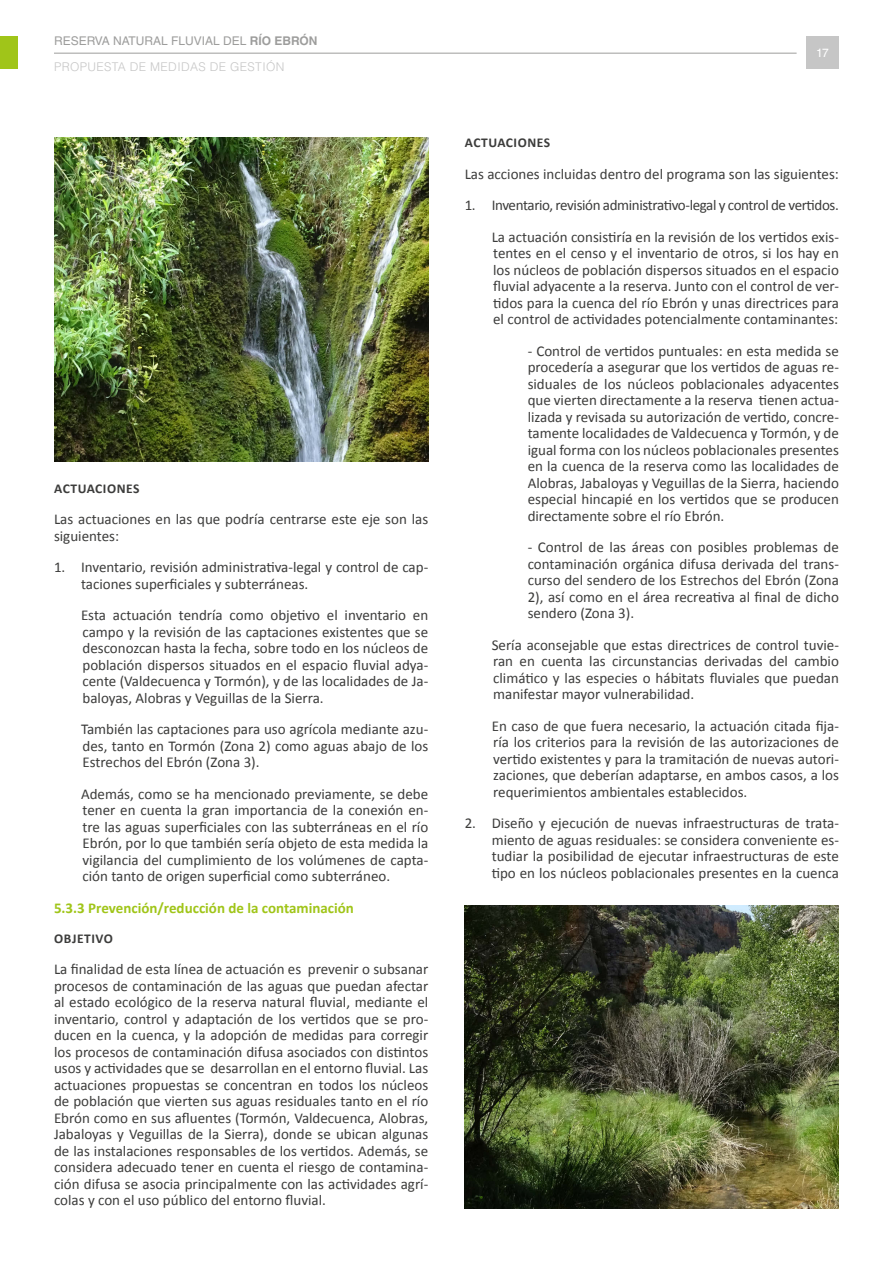
<style>
.page{position:relative;width:893px;height:1263px;background:#fff}
.page>*{position:absolute;margin:0;border:0;box-sizing:border-box;transform-origin:0 0}
.Texto_sin_viñetas{font:15px/16.5px "Calibri";color:#3c3c3b;text-align:justify}
.Texto{font:15px/16.5px "Calibri";color:#3c3c3b;text-align:justify}
.Texto-Guiones-2{font:15px/16.5px "Calibri";color:#3c3c3b;text-align:justify}
.Texto-2{font:15px "Calibri";letter-spacing:-.025em;color:#3c3c3b}
._1_1_1Subapartado{font:700 15px "Calibri";color:#a0c519}
.Nivel4{font:700 13.5px "Calibri";letter-spacing:.04em;color:#3c3c3b}
.t1{font:300 12px/26px "Helvetica LT Std";letter-spacing:.03em;color:#c6c6c6}
.t2{font:12px "Helvetica LT Std";color:#fff}
.s1{font-weight:400;color:#9d9d9c}
.s2{font-weight:700;color:#9d9d9c}
</style>
<div class="page">
<hr style="left:54px;top:53px;width:743px;height:1px;background:#9d9d9c">
<div style="left:0;top:36px;width:18px;height:33px;background:#a0c519"></div>
<div style="left:806px;top:36px;width:33px;height:33px;background:#c6c6c6"></div>
<img style="left:54px;top:137px;width:374px;height:324px">
<img style="left:465px;top:906px;width:374px;height:303px">
<p class="t1" style="left:54px;top:27px;width:265px"><span class="s1">RESERVA NATURAL FLUVIAL DEL</span> <span class="s2">RÍO EBRÓN<br></span>PROPUESTA DE MEDIDAS DE GESTIÓN</p>
<p class="Nivel4" style="left:54px;top:479px;width:87px">ACTUACIONES</p>
<p class="Texto" style="left:54px;top:511px;width:376px">Las actuaciones en las que podría centrarse este eje son las siguientes:</p>
<p class="Texto" style="left:81px;top:559px;width:349px;text-indent:-27px">1. Inventario, revisión administrativa-legal y control de cap&shy;taciones superficiales y subterráneas.</p>
<p class="Texto_sin_viñetas" style="left:81px;top:607px;width:349px">Esta actuación tendría como objetivo el inventario en campo y la revisión de las captaciones existentes que se desconozcan hasta la fecha, sobre todo en los núcleos de población dispersos situados en el espacio fluvial adya&shy;cente (Valdecuenca y Tormón), y de las localidades de Ja&shy;baloyas, Alobras y Veguillas de la Sierra.</p>
<p class="Texto_sin_viñetas" style="left:81px;top:721px;width:349px">También las captaciones para uso agrícola mediante azu&shy;des, tanto en Tormón (Zona 2) como aguas abajo de los Estrechos del Ebrón (Zona 3).</p>
<p class="Texto_sin_viñetas" style="left:81px;top:785px;width:349px">Además, como se ha mencionado previamente, se debe tener en cuenta la gran importancia de la conexión en&shy;tre las aguas superficiales con las subterráneas en el río Ebrón, por lo que también sería objeto de esta medida la vigilancia del cumplimiento de los volúmenes de capta&shy;ción tanto de origen superficial como subterráneo.</p>
<p class="_1_1_1Subapartado" style="left:54px;top:897px;width:302px">5.3.3 Prevención/reducción de la contaminación</p>
<p class="Nivel4" style="left:54px;top:929px;width:60px">OBJETIVO</p>
<p class="Texto" style="left:54px;top:960px;width:376px">La finalidad de esta línea de actuación es prevenir o subsanar procesos de contaminación de las aguas que puedan afectar al estado ecológico de la reserva natural fluvial, mediante el inventario, control y adaptación de los vertidos que se pro&shy;ducen en la cuenca, y la adopción de medidas para corregir los procesos de contaminación difusa asociados con distintos usos y actividades que se desarrollan en el entorno fluvial. Las actuaciones propuestas se concentran en todos los núcleos de población que vierten sus aguas residuales tanto en el río Ebrón como en sus afluentes (Tormón, Valdecuenca, Alobras, Jabaloyas y Veguillas de la Sierra), donde se ubican algunas de las instalaciones responsables de los vertidos. Además, se considera adecuado tener en cuenta el riesgo de contamina&shy;ción difusa se asocia principalmente con las actividades agrí&shy;colas y con el uso público del entorno fluvial.</p>
<p class="t2" style="left:816px;top:46px;width:14px">17</p>
<p class="Nivel4" style="left:465px;top:133px;width:87px">ACTUACIONES</p>
<p class="Texto" style="left:465px;top:165px;width:376px">Las acciones incluidas dentro del programa son las siguientes:</p>
<p class="Texto-2" style="left:465px;top:195px;width:376px">1. Inventario, revisión administrativo-legal y control de vertidos.</p>
<p class="Texto_sin_viñetas" style="left:492px;top:228px;width:349px">La actuación consistiría en la revisión de los vertidos exis&shy;tentes en el censo y el inventario de otros, si los hay en los núcleos de población dispersos situados en el espacio fluvial adyacente a la reserva. Junto con el control de ver&shy;tidos para la cuenca del río Ebrón y unas directrices para el control de actividades potencialmente contaminantes:</p>
<p class="Texto-Guiones-2" style="left:528px;top:342px;width:313px">- Control de vertidos puntuales: en esta medida se procedería a asegurar que los vertidos de aguas re&shy;siduales de los núcleos poblacionales adyacentes que vierten directamente a la reserva tienen actua&shy;lizada y revisada su autorización de vertido, concre&shy;tamente localidades de Valdecuenca y Tormón, y de igual forma con los núcleos poblacionales presentes en la cuenca de la reserva como las localidades de Alobras, Jabaloyas y Veguillas de la Sierra, haciendo especial hincapié en los vertidos que se producen directamente sobre el río Ebrón.</p>
<p class="Texto-Guiones-2" style="left:528px;top:539px;width:313px">- Control de las áreas con posibles problemas de contaminación orgánica difusa derivada del trans&shy;curso del sendero de los Estrechos del Ebrón (Zona 2), así como en el área recreativa al final de dicho sendero (Zona 3).</p>
<p class="Texto_sin_viñetas" style="left:492px;top:636px;width:349px">Sería aconsejable que estas directrices de control tuvie&shy;ran en cuenta las circunstancias derivadas del cambio climático y las especies o hábitats fluviales que puedan manifestar mayor vulnerabilidad.</p>
<p class="Texto_sin_viñetas" style="left:492px;top:717px;width:349px">En caso de que fuera necesario, la actuación citada fija&shy;ría los criterios para la revisión de las autorizaciones de vertido existentes y para la tramitación de nuevas autori&shy;zaciones, que deberían adaptarse, en ambos casos, a los requerimientos ambientales establecidos.</p>
<p class="Texto" style="left:492px;top:815px;width:349px;text-indent:-27px">2. Diseño y ejecución de nuevas infraestructuras de trata&shy;miento de aguas residuales: se considera conveniente es&shy;tudiar la posibilidad de ejecutar infraestructuras de este tipo en los núcleos poblacionales presentes en la cuenca</p>
</div>
